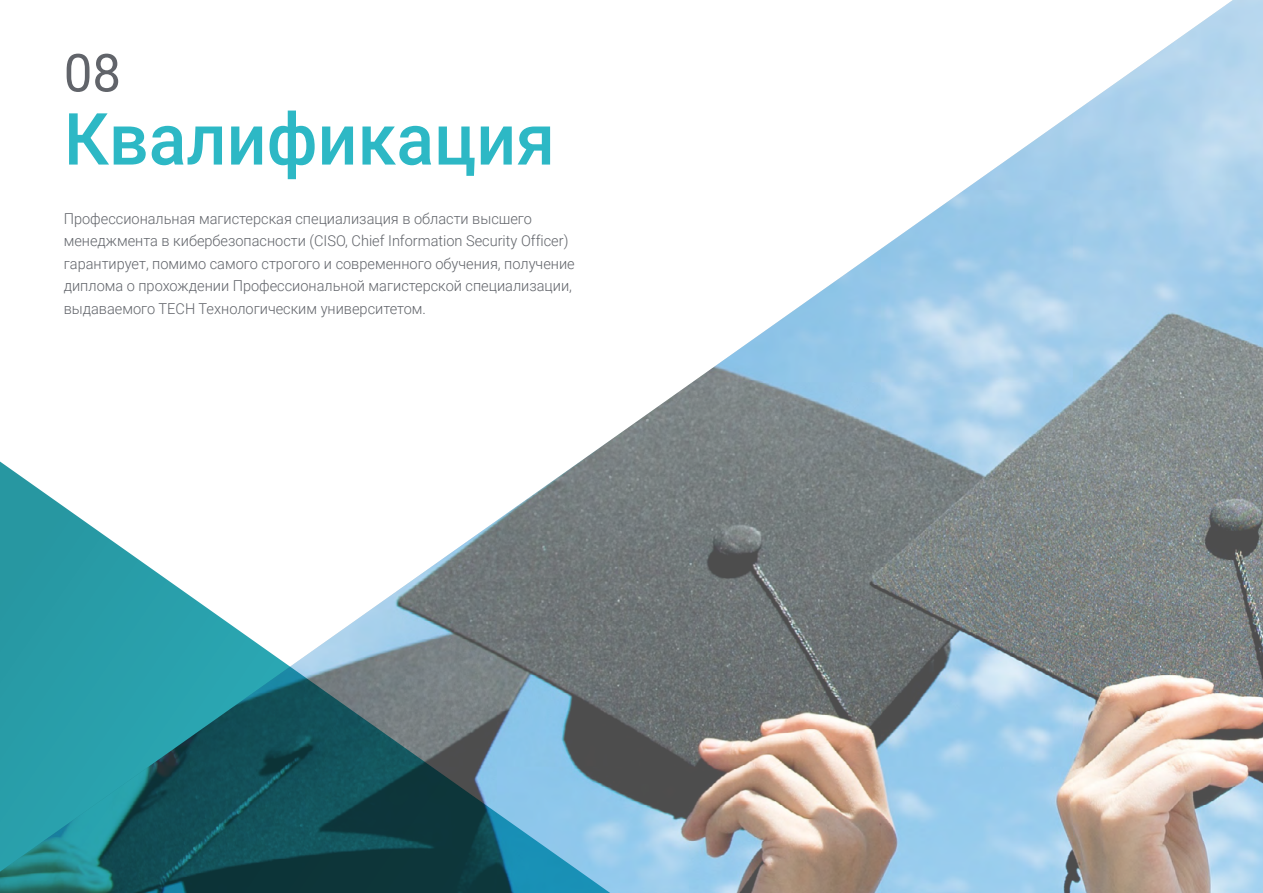
<style>
.page{position:relative;width:1263px;height:893px;background:#fff}
.page>*{position:absolute;margin:0;border:0;box-sizing:border-box;transform-origin:0 0}
.t1{font:500 72px "Roboto";color:#2db8c5}
.t2{font:52.5px "Roboto";color:#61646a}
.t3{font:300 15px/22.5px "Roboto";color:#61646a}
</style>
<div class="page">
<img style="left:602px;top:0;width:661px;height:893px">
<svg style="left:0;top:446px;width:640px;height:447px"></svg>
<h2 class="t2" style="left:64px;top:36px;width:59px">08</h2>
<h1 class="t1" style="left:64px;top:89px;width:493px">Квалификация</h1>
<p class="t3" style="left:64px;top:207px;width:512px">Профессиональная магистерская специализация в области высшего менеджмента в кибербезопасности (CISO, Chief Information Security Officer) гарантирует, помимо самого строгого и современного обучения, получение диплома о прохождении Профессиональной магистерской специализации, выдаваемого TECH Технологическим университетом.</p>
</div>
